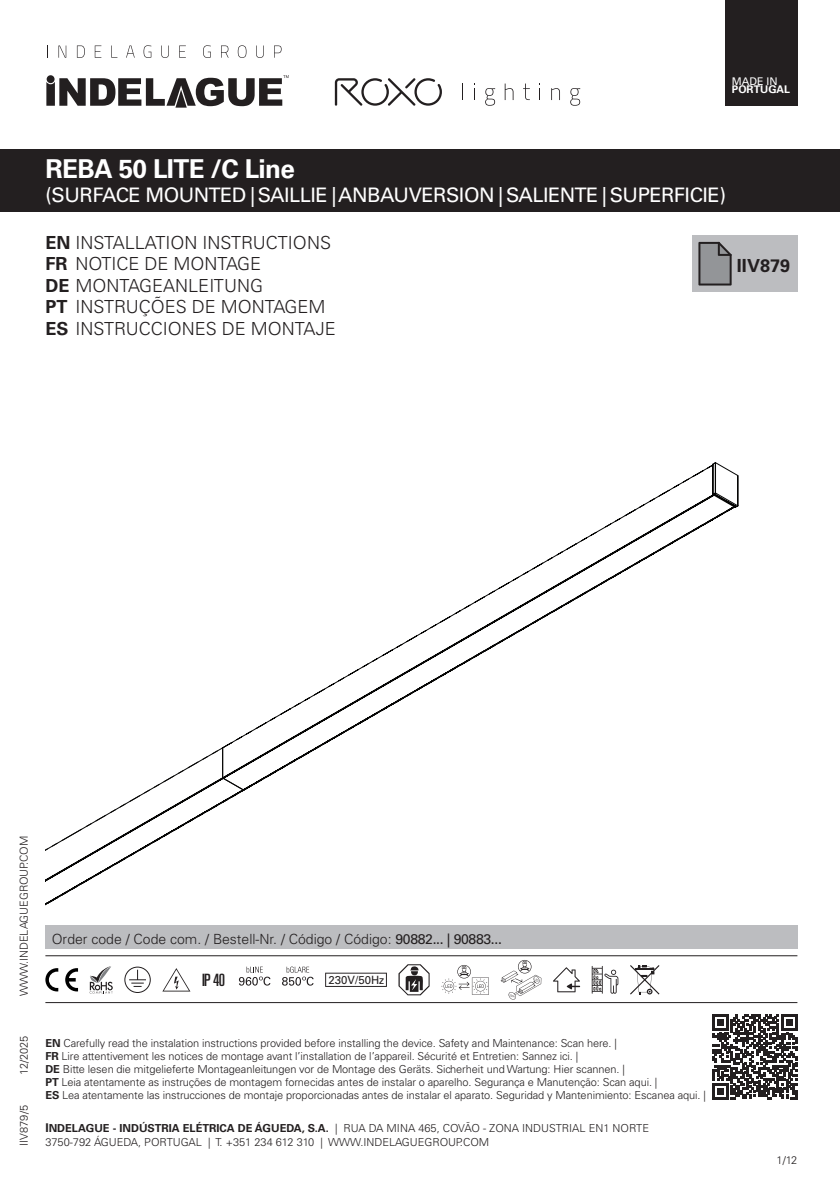
<style>
.page{position:relative;width:840px;height:1191px;background:#fff}
.page>*{position:absolute;margin:0;border:0;box-sizing:border-box;transform-origin:0 0}
.t1{font:700 26px "Univers LT Std";letter-spacing:-.025em;color:#fff}
.t2{font:20px "Univers LT Std";letter-spacing:-.025em;color:#fff}
.t3{font:300 18px "Univers LT Std";color:#231f20}
.t4{font:700 18px "Univers LT Std";color:#231f20}
.t5{font:ultra-condensed 17px "Univers LT Std";color:#231f20}
.t6{font:300 14px "Univers LT Std";color:#231f20}
.t7{font:11.4px "Univers LT Std";color:#231f20}
.t8{font:300 11px "Univers LT Std";letter-spacing:-.01em;color:#231f20}
.t9{font:700 10.6px "Univers LT Std";color:#fff}
.t10{font:10.6px "Univers LT Std";color:#fff}
.s1{font-weight:700}
.s2{font-weight:400}
.s3{font-weight:700;font-size:12px}
</style>
<div class="page">
<svg style="left:223px;top:462px;width:514px;height:329px"></svg>
<svg style="left:45px;top:747px;width:199px;height:159px"></svg>
<div style="left:0;top:149px;width:839px;height:62px;background:#231f20"></div>
<div style="left:45px;top:925px;width:752px;height:24px;background:#bcbdc0"></div>
<hr style="left:45px;top:1002px;width:752px;height:1px;background:#231f20">
<hr style="left:45px;top:955px;width:752px;height:1px;background:#231f20">
<svg style="left:462px;top:84px;width:1px;height:16px"></svg>
<svg style="left:474px;top:84px;width:1px;height:16px"></svg>
<svg style="left:485px;top:88px;width:10px;height:18px"></svg>
<svg style="left:504px;top:84px;width:9px;height:16px"></svg>
<svg style="left:523px;top:84px;width:6px;height:16px"></svg>
<svg style="left:539px;top:84px;width:1px;height:16px"></svg>
<svg style="left:551px;top:88px;width:8px;height:12px"></svg>
<svg style="left:570px;top:88px;width:10px;height:18px"></svg>
<svg style="left:334px;top:78px;width:107px;height:28px"></svg>
<svg style="left:46px;top:75px;width:242px;height:33px"></svg>
<svg style="left:47px;top:46px;width:1px;height:12px"></svg>
<svg style="left:58px;top:46px;width:8px;height:12px"></svg>
<svg style="left:77px;top:46px;width:8px;height:12px"></svg>
<svg style="left:95px;top:46px;width:6px;height:12px"></svg>
<svg style="left:111px;top:46px;width:6px;height:12px"></svg>
<svg style="left:126px;top:46px;width:9px;height:12px"></svg>
<svg style="left:143px;top:45px;width:8px;height:13px"></svg>
<svg style="left:161px;top:46px;width:8px;height:12px"></svg>
<svg style="left:179px;top:46px;width:7px;height:12px"></svg>
<svg style="left:203px;top:45px;width:8px;height:13px"></svg>
<svg style="left:221px;top:46px;width:7px;height:12px"></svg>
<svg style="left:238px;top:45px;width:8px;height:13px"></svg>
<svg style="left:256px;top:46px;width:7px;height:12px"></svg>
<svg style="left:274px;top:46px;width:7px;height:12px"></svg>
<div style="left:724px;top:0;width:73px;height:106px;background:#231f20"></div>
<div style="left:691px;top:236px;width:106px;height:56px;background:#bcbdc0"></div>
<svg style="left:698px;top:242px;width:33px;height:43px"></svg>
<svg style="left:124px;top:966px;width:27px;height:27px"></svg>
<svg style="left:325px;top:972px;width:61px;height:15px"></svg>
<svg style="left:441px;top:965px;width:47px;height:29px"></svg>
<svg style="left:500px;top:960px;width:41px;height:39px"></svg>
<svg style="left:90px;top:966px;width:23px;height:27px"></svg>
<svg style="left:65px;top:968px;width:13px;height:23px"></svg>
<svg style="left:45px;top:968px;width:13px;height:23px"></svg>
<svg style="left:162px;top:968px;width:28px;height:23px"></svg>
<svg style="left:398px;top:964px;width:31px;height:31px"></svg>
<svg style="left:553px;top:967px;width:26px;height:25px"></svg>
<svg style="left:591px;top:966px;width:27px;height:27px"></svg>
<svg style="left:630px;top:965px;width:29px;height:29px"></svg>
<svg style="left:712px;top:1014px;width:84px;height:85px"></svg>
<svg style="left:239px;top:966px;width:31px;height:19px"></svg>
<svg style="left:282px;top:966px;width:31px;height:19px"></svg>
<p class="t10" style="left:731px;top:75px;width:47px">MADE IN</p>
<p class="t9" style="left:731px;top:84px;width:60px">PORTUGAL</p>
<p class="t1" style="left:45px;top:153px;width:251px">REBA 50 LITE /C Line</p>
<p class="t2" style="left:45px;top:183px;width:681px">(SURFACE MOUNTED | SAILLIE | ANBAUVERSION | SALIENTE | SUPERFICIE)</p>
<p class="t3" style="left:45px;top:231px;width:287px"><span class="s1">EN</span> INSTALLATION INSTRUCTIONS</p>
<p class="t3" style="left:45px;top:253px;width:217px"><span class="s1">FR</span> NOTICE DE MONTAGE</p>
<p class="t3" style="left:45px;top:274px;width:219px"><span class="s1">DE</span> MONTAGEANLEITUNG</p>
<p class="t3" style="left:45px;top:296px;width:281px"><span class="s1">PT</span> INSTRUÇÕES DE MONTAGEM</p>
<p class="t3" style="left:45px;top:318px;width:291px"><span class="s1">ES</span> INSTRUCCIONES DE MONTAJE</p>
<p class="t4" style="left:736px;top:255px;width:55px">IIV879</p>
<p class="t8" style="left:17px;top:996px;width:162px;rotate:-90deg">WWW.INDELAGUEGROUP.COM</p>
<p class="t8" style="left:17px;top:1074px;width:41px;rotate:-90deg">12/2025</p>
<p class="t8" style="left:17px;top:1145px;width:42px;rotate:-90deg">IIV879/5</p>
<p class="t6" style="left:52px;top:930px;width:451px">Order code / Code com. / Bestell-Nr. / Código / Código: <span class="s2">90882... | 90883...</span></p>
<p class="t5" style="left:202px;top:970px;width:25px">IP 40</p>
<p class="t7" style="left:328px;top:972px;width:57px">230V/50Hz</p>
<p class="t8" style="left:45px;top:1036px;width:572px"><span class="s1">EN</span> Carefully read the instalation instructions provided before installing the device. Safety and Maintenance: Scan here. |</p>
<p class="t8" style="left:45px;top:1049px;width:534px"><span class="s1">FR</span> Lire attentivement les notices de montage avant l’installation de l’appareil. Sécurité et Entretien: Sannez ici. |</p>
<p class="t8" style="left:45px;top:1062px;width:580px"><span class="s1">DE</span> Bitte lesen die mitgelieferte Montageanleitungen vor de Montage des Geräts. Sicherheit und Wartung: Hier scannen. |</p>
<p class="t8" style="left:45px;top:1075px;width:613px"><span class="s1">PT</span> Leia atentamente as instruções de montagem fornecidas antes de instalar o aparelho. Segurança e Manutenção: Scan aqui. |</p>
<p class="t8" style="left:45px;top:1088px;width:661px"><span class="s1">ES</span> Lea atentamente las instrucciones de montaje proporcionadas antes de instalar el aparato. Seguridad y Mantenimiento: Escanea aqui. |</p>
<p class="t8" style="left:45px;top:1121px;width:605px"><span class="s3">I</span><span class="s1">NDELAGUE - INDÚSTRIA ELÉTRICA DE ÁGUEDA, S.A.</span> | RUA DA MINA 465, COVÃO - ZONA INDUSTRIAL EN1 NORTE</p>
<p class="t8" style="left:45px;top:1135px;width:445px">3750-792 ÁGUEDA, PORTUGAL | T. +351 234 612 310 | WWW.INDELAGUEGROUP.COM</p>
<p class="t8" style="left:776px;top:1153px;width:22px">1/12</p>
</div>
